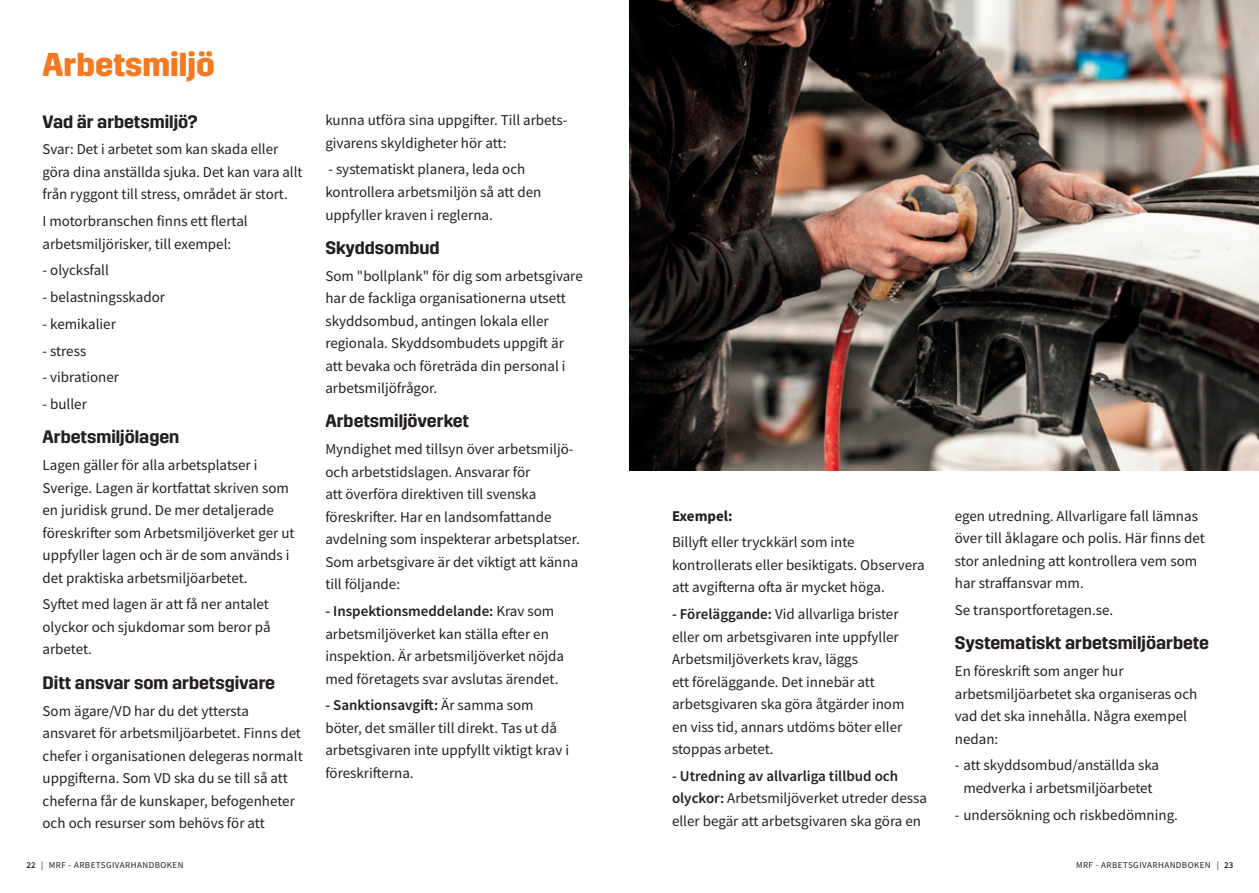
<style>
.page{position:relative;width:1259px;height:893px;background:#fff}
.page>*{position:absolute;margin:0;border:0;box-sizing:border-box;transform-origin:0 0}
.t1{font:700 33px "Trim";color:#f47921}
.t2{font:600 18px "Trim";color:#231f20}
.t3{font:15px/22.5px "Source Sans Pro";color:#231f20}
.t4{font:700 15px "Source Sans Pro";color:#231f20}
.t5{font:9px "Source Sans Pro";letter-spacing:.05em;color:#231f20}
.s1{font-weight:600}
</style>
<div class="page">
<img style="left:629px;top:0;width:630px;height:470px">
<h1 class="t1" style="left:43px;top:45px;width:174px">Arbetsmiljö</h1>
<p class="t2" style="left:43px;top:111px;width:157px">Vad är arbetsmiljö?</p>
<p class="t3" style="left:43px;top:138px;width:261px">Svar: Det i arbetet som kan skada eller göra dina anställda sjuka. Det kan vara allt från ryggont till stress, området är stort.</p>
<p class="t3" style="left:43px;top:210px;width:207px">I motorbranschen finns ett flertal arbetsmiljörisker, till exempel:</p>
<p class="t3" style="left:43px;top:259px;width:68px">- olycksfall</p>
<p class="t3" style="left:43px;top:286px;width:124px">- belastningsskador</p>
<p class="t3" style="left:43px;top:312px;width:75px">- kemikalier</p>
<p class="t3" style="left:43px;top:339px;width:45px">- stress</p>
<p class="t3" style="left:43px;top:366px;width:78px">- vibrationer</p>
<p class="t3" style="left:43px;top:393px;width:46px">- buller</p>
<p class="t2" style="left:43px;top:427px;width:138px">Arbetsmiljölagen</p>
<p class="t3" style="left:43px;top:454px;width:253px">Lagen gäller för alla arbetsplatser i Sverige. Lagen är kortfattat skriven som en juridisk grund. De mer detaljerade föreskrifter som Arbetsmiljöverket ger ut uppfyller lagen och är de som används i det praktiska arbetsmiljöarbetet.</p>
<p class="t3" style="left:43px;top:593px;width:229px;text-align:justify">Syftet med lagen är att få ner antalet olyckor och sjukdomar som beror på arbetet.</p>
<p class="t2" style="left:43px;top:672px;width:234px">Ditt ansvar som arbetsgivare</p>
<p class="t3" style="left:43px;top:699px;width:262px">Som ägare/VD har du det yttersta ansvaret för arbetsmiljöarbetet. Finns det chefer i organisationen delegeras normalt uppgifterna. Som VD ska du se till så att cheferna får de kunskaper, befogenheter och och resurser som behövs för att</p>
<p class="t3" style="left:325px;top:109px;width:242px">kunna utföra sina uppgifter. Till arbets&shy;givarens skyldigheter hör att:</p>
<p class="t3" style="left:325px;top:158px;width:217px">- systematiskt planera, leda och kontrollera arbetsmiljön så att den uppfyller kraven i reglerna.</p>
<p class="t2" style="left:325px;top:237px;width:116px">Skyddsombud</p>
<p class="t3" style="left:325px;top:264px;width:259px">Som "bollplank" för dig som arbetsgivare har de fackliga organisationerna utsett skyddsombud, antingen lokala eller regionala. Skyddsombudets uppgift är att bevaka och företräda din personal i arbetsmiljöfrågor.</p>
<p class="t2" style="left:325px;top:411px;width:145px">Arbetsmiljöverket</p>
<p class="t3" style="left:325px;top:438px;width:256px">Myndighet med tillsyn över arbetsmiljö&shy;och arbetstidslagen. Ansvarar för<br>att överföra direktiven till svenska föreskrifter. Har en landsomfattande avdelning som inspekterar arbetsplatser.<br>Som arbetsgivare är det viktigt att känna till följande:</p>
<p class="t3" style="left:325px;top:600px;width:240px"><span class="s1">- Inspektionsmeddelande:</span> Krav som arbetsmiljöverket kan ställa efter en inspektion. Är arbetsmiljöverket nöjda med företagets svar avslutas ärendet.</p>
<p class="t3" style="left:325px;top:694px;width:245px"><span class="s1">- Sanktionsavgift:</span> Är samma som böter, det smäller till direkt. Tas ut då arbetsgivaren inte uppfyllt viktigt krav i föreskrifterna.</p>
<p class="t4" style="left:672px;top:506px;width:62px">Exempel:</p>
<p class="t3" style="left:672px;top:531px;width:254px">Billyft eller tryckkärl som inte kontrollerats eller besiktigats. Observera att avgifterna ofta är mycket höga.</p>
<p class="t3" style="left:672px;top:603px;width:234px"><span class="s1">- Föreläggande:</span> Vid allvarliga brister eller om arbetsgivaren inte uppfyller Arbetsmiljöverkets krav, läggs<br>ett föreläggande. Det innebär att arbetsgivaren ska göra åtgärder inom en viss tid, annars utdöms böter eller stoppas arbetet.</p>
<p class="t3" style="left:672px;top:765px;width:256px"><span class="s1">- Utredning av allvarliga tillbud och olyckor:</span> Arbetsmiljöverket utreder dessa eller begär att arbetsgivaren ska göra en</p>
<p class="t3" style="left:955px;top:504px;width:251px">egen utredning. Allvarligare fall lämnas över till åklagare och polis. Här finns det stor anledning att kontrollera vem som har straffansvar mm.</p>
<p class="t3" style="left:955px;top:599px;width:160px">Se transportforetagen.se.</p>
<p class="t2" style="left:955px;top:633px;width:256px">Systematiskt arbetsmiljöarbete</p>
<p class="t3" style="left:955px;top:660px;width:244px">En föreskrift som anger hur arbetsmiljöarbetet ska organiseras och vad det ska innehålla. Några exempel nedan:</p>
<p class="t3" style="left:955px;top:754px;width:206px;text-align:center">- att skyddsombud/anställda ska medverka i arbetsmiljöarbetet</p>
<p class="t3" style="left:955px;top:803px;width:225px">- undersökning och riskbedömning.</p>
<p class="t5" style="left:27px;top:859px;width:158px"><span class="s1">22</span> | MRF - ARBETSGIVARHANDBOKEN</p>
<p class="t5" style="left:1076px;top:859px;width:159px">MRF - ARBETSGIVARHANDBOKEN | <span class="s1">23</span></p>
</div>
